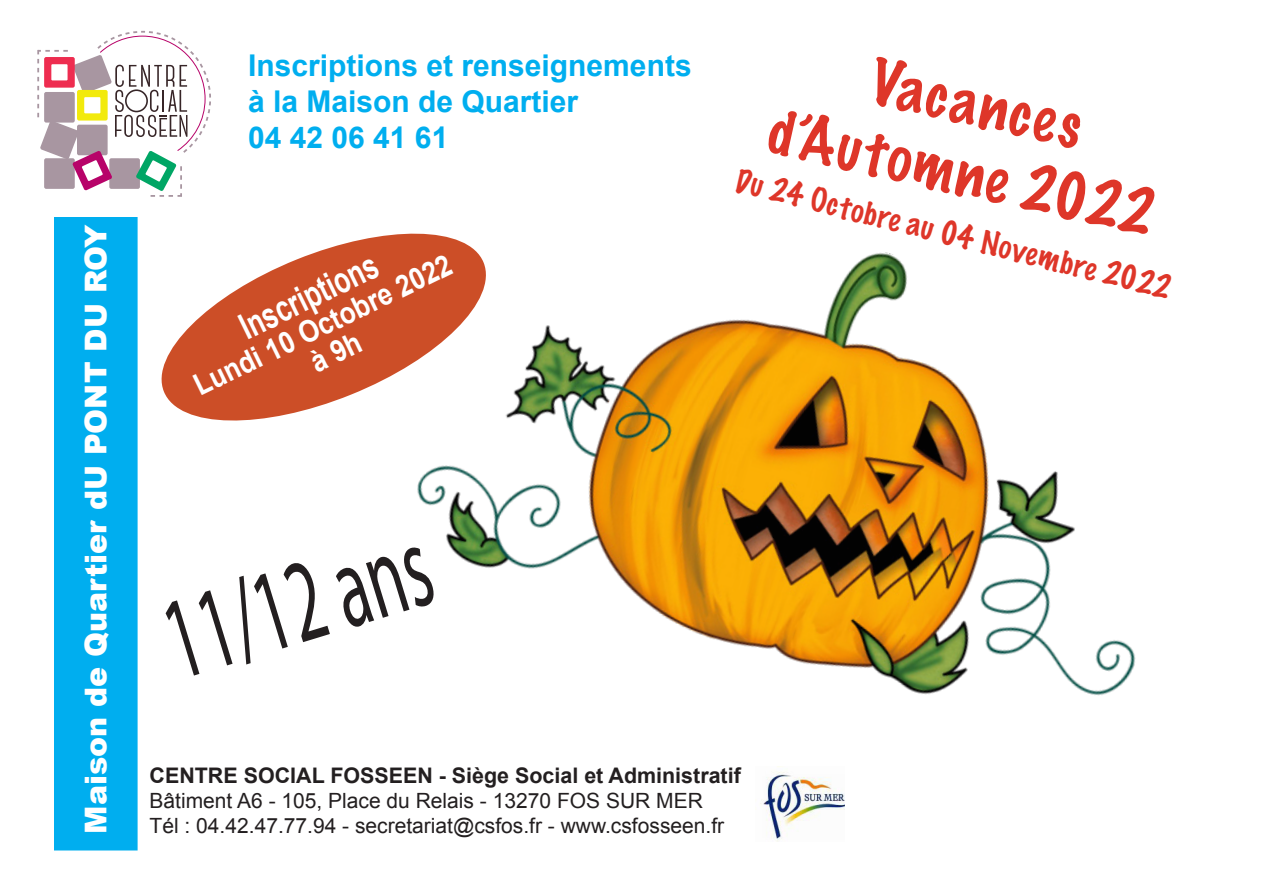
<style>
.page{position:relative;width:1263px;height:893px;background:#fff}
.page>*{position:absolute;margin:0;border:0;box-sizing:border-box;transform-origin:0 0}
.t1{font:118.2px "Myriad Pro";color:#231f20;scale:.57 1}
.t2{font:100 58.5px/69.9px "Marker Felt";color:#de3629;text-align:center}
.t3{font:700 36px "Arial";color:#fff;scale:.73 1}
.t4{font:700 30px/36px "Arial";color:#00aeef}
.t5{font:900 30px "Arial";color:#fff}
.t6{font:100 30px "Marker Felt";color:#de3629}
.t7{font:700 30px/30px "Arial";color:#fff;text-align:center;scale:.88 1}
.t8{font:700 21.45px "Arial";color:#231f20}
.t9{font:21px/25.2px "Arial";color:#231f20}
</style>
<div class="page">
<div style="left:55px;top:211px;width:82px;height:639px;background:#00aeef"></div>
<div style="left:54px;top:210px;width:84px;height:640px;border:2px solid #00aeef"></div>
<img style="left:760px;top:772px;width:84px;height:69px">
<svg style="left:161px;top:234px;width:238px;height:187px;fill:#cc4e27"></svg>
<img style="left:399px;top:233px;width:737px;height:463px">
<div style="left:27px;top:18px;width:197px;height:199px;background:#fff"></div>
<svg style="left:37px;top:30px;width:174px;height:167px"></svg>
<h3 class="t5" style="left:74px;top:834px;width:611px;rotate:-90deg">Maison de Quartier dU PONT DU ROY</h3>
<h3 class="t4" style="left:248px;top:48px;width:445px">Inscriptions et renseignements à la Maison de Quartier<br>04 42 06 41 61</h3>
<h3 class="t7" style="left:190px;top:374px;width:323px;rotate:-26deg">Lundi 10 Octobre 2022 à 9h</h3>
<h3 class="t3" style="left:231px;top:307px;width:206px;rotate:-26deg">Inscriptions</h3>
<h2 class="t2" style="left:791px;top:27px;width:394px;rotate:12deg">Vacances d’Automne 2022</h2>
<h3 class="t6" style="left:742px;top:157px;width:448px;rotate:14deg">Du 24 Octobre au 04 Novembre 2022</h3>
<h1 class="t1" style="left:146px;top:573px;width:480px;rotate:-17deg">11/12 ans</h1>
<p class="t8" style="left:150px;top:761px;width:593px">CENTRE SOCIAL FOSSEEN - Siège Social et Administratif</p>
<p class="t9" style="left:150px;top:788px;width:576px">Bâtiment A6 - 105, Place du Relais - 13270 FOS SUR MER<br>Tél : 04.42.47.77.94 - secretariat@csfos.fr - www.csfosseen.fr</p>
</div>
